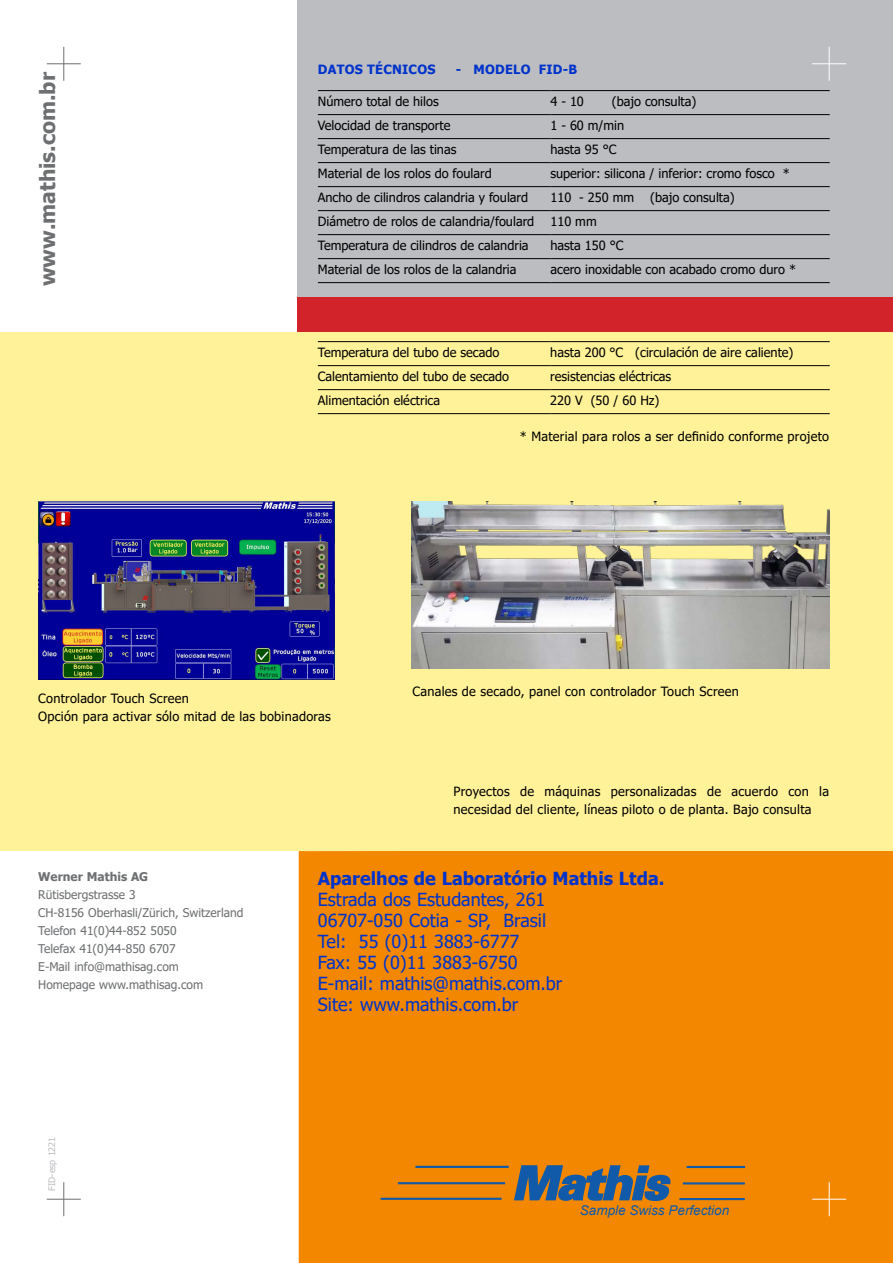
<style>
.page{position:relative;width:893px;height:1263px;background:#fff}
.page>*{position:absolute;margin:0;border:0;box-sizing:border-box;transform-origin:0 0}
.t1{font:700 21px "Tahoma";color:#6d6f71}
.t2{font:18px/21px "Tahoma";color:#03c}
.t3{font:700 18px "Tahoma";color:#03c}
.t4{font:italic 13.5px "Arial";color:#115aa9}
.t5{font:12.75px "Tahoma";color:#000}
.t6{font:12.75px/18px "Tahoma";letter-spacing:.02em;color:#000}
.t7{font:700 12.75px "Tahoma";letter-spacing:.02em;color:#03c}
.t8{font:12px/18px "Tahoma";color:#6d6f71}
.t9{font:700 12px "Tahoma";color:#6d6f71}
.t10{font:9px "Tahoma";color:#bcbdc0}
</style>
<div class="page">
<div style="left:299px;top:850px;width:594px;height:413px;background:#f38800"></div>
<div style="left:298px;top:0;width:595px;height:298px;background:#bcbdc0"></div>
<div style="left:298px;top:298px;width:595px;height:34px;background:#d2232a"></div>
<div style="left:0;top:332px;width:893px;height:518px;background:#fff299"></div>
<hr style="left:63px;top:47px;width:1px;height:34px;background:#6d6f71">
<hr style="left:47px;top:63px;width:34px;height:1px;background:#6d6f71">
<hr style="left:829px;top:47px;width:1px;height:34px;background:#fff">
<hr style="left:812px;top:63px;width:34px;height:1px;background:#fff">
<hr style="left:829px;top:1182px;width:1px;height:34px;background:#fff">
<hr style="left:812px;top:1199px;width:34px;height:1px;background:#fff">
<hr style="left:63px;top:1182px;width:1px;height:34px;background:#6d6f71">
<hr style="left:47px;top:1199px;width:34px;height:1px;background:#6d6f71">
<svg style="left:513px;top:1165px;width:158px;height:37px;background:#656b69"></svg>
<hr style="left:381px;top:1198px;width:121px;height:2px;background:#115aa9">
<hr style="left:416px;top:1166px;width:93px;height:2px;background:#115aa9">
<hr style="left:398px;top:1182px;width:107px;height:2px;background:#115aa9">
<hr style="left:680px;top:1198px;width:65px;height:2px;background:#115aa9">
<hr style="left:687px;top:1166px;width:58px;height:2px;background:#115aa9">
<hr style="left:683px;top:1182px;width:62px;height:2px;background:#115aa9">
<hr style="left:318px;top:90px;width:232px;height:1px;background:#000">
<hr style="left:550px;top:90px;width:280px;height:1px;background:#000">
<hr style="left:318px;top:114px;width:232px;height:1px;background:#000">
<hr style="left:550px;top:114px;width:280px;height:1px;background:#000">
<hr style="left:318px;top:138px;width:232px;height:1px;background:#000">
<hr style="left:550px;top:138px;width:280px;height:1px;background:#000">
<hr style="left:318px;top:162px;width:232px;height:1px;background:#000">
<hr style="left:550px;top:162px;width:280px;height:1px;background:#000">
<hr style="left:318px;top:186px;width:232px;height:1px;background:#000">
<hr style="left:550px;top:186px;width:280px;height:1px;background:#000">
<hr style="left:318px;top:210px;width:232px;height:1px;background:#000">
<hr style="left:550px;top:210px;width:280px;height:1px;background:#000">
<hr style="left:318px;top:234px;width:232px;height:1px;background:#000">
<hr style="left:550px;top:234px;width:280px;height:1px;background:#000">
<hr style="left:318px;top:258px;width:232px;height:1px;background:#000">
<hr style="left:550px;top:258px;width:280px;height:1px;background:#000">
<hr style="left:318px;top:282px;width:232px;height:1px;background:#000">
<hr style="left:550px;top:282px;width:280px;height:1px;background:#000">
<hr style="left:318px;top:341px;width:232px;height:1px;background:#000">
<hr style="left:550px;top:341px;width:280px;height:1px;background:#000">
<hr style="left:318px;top:365px;width:232px;height:1px;background:#000">
<hr style="left:550px;top:365px;width:280px;height:1px;background:#000">
<hr style="left:318px;top:389px;width:232px;height:1px;background:#000">
<hr style="left:550px;top:389px;width:280px;height:1px;background:#000">
<hr style="left:318px;top:413px;width:232px;height:1px;background:#000">
<hr style="left:550px;top:413px;width:280px;height:1px;background:#000">
<img style="left:38px;top:501px;width:297px;height:178px">
<img style="left:412px;top:501px;width:417px;height:167px">
<h1 class="t1" style="left:33px;top:286px;width:216px;rotate:-90deg">www.mathis.com.br</h1>
<p class="t7" style="left:318px;top:61px;width:76px">DAtOS TÉCNICO</p>
<p class="t7" style="left:427px;top:61px;width:10px">S</p>
<p class="t7" style="left:456px;top:61px;width:40px">- MODELO</p>
<p class="t7" style="left:539px;top:61px;width:40px">fid-b</p>
<p class="t5" style="left:318px;top:93px;width:122px">Número total de hilos</p>
<p class="t5" style="left:550px;top:93px;width:35px">4 - 10</p>
<p class="t5" style="left:612px;top:93px;width:86px">(bajo consulta)</p>
<p class="t5" style="left:318px;top:117px;width:134px">Velocidad de transporte</p>
<p class="t5" style="left:550px;top:117px;width:75px">1 - 60 m/min</p>
<p class="t5" style="left:318px;top:141px;width:140px">Temperatura de las tinas</p>
<p class="t5" style="left:550px;top:141px;width:68px">hasta 95 °C</p>
<p class="t5" style="left:318px;top:165px;width:175px">Material de los rolos do foulard</p>
<p class="t5" style="left:550px;top:165px;width:241px">superior: silicona / inferior: cromo fosco *</p>
<p class="t5" style="left:318px;top:189px;width:212px">Ancho de cilindros calandria y foulard</p>
<p class="t5" style="left:550px;top:189px;width:85px">110 - 250 mm</p>
<p class="t5" style="left:650px;top:189px;width:86px">(bajo consulta)</p>
<p class="t5" style="left:318px;top:213px;width:218px">Diámetro de rolos de calandria/foulard</p>
<p class="t5" style="left:550px;top:213px;width:48px">110 mm</p>
<p class="t5" style="left:318px;top:237px;width:212px">Temperatura de cilindros de calandria</p>
<p class="t5" style="left:550px;top:237px;width:74px">hasta 150 °C</p>
<p class="t5" style="left:318px;top:261px;width:200px">Material de los rolos de la calandria</p>
<p class="t5" style="left:550px;top:261px;width:247px">acero inoxidable con acabado cromo duro *</p>
<p class="t5" style="left:318px;top:344px;width:183px">Temperatura del tubo de secado</p>
<p class="t5" style="left:550px;top:344px;width:245px">hasta 200 °C (circulación de aire caliente)</p>
<p class="t5" style="left:318px;top:368px;width:193px">Calentamiento del tubo de secado</p>
<p class="t5" style="left:550px;top:368px;width:123px">resistencias eléctricas</p>
<p class="t5" style="left:318px;top:392px;width:124px">Alimentación eléctrica</p>
<p class="t5" style="left:550px;top:392px;width:111px">220 V (50 / 60 Hz)</p>
<p class="t6" style="left:520px;top:428px;width:311px">* Material para rolos a ser definido conforme projeto</p>
<p class="t6" style="left:38px;top:690px;width:294px">Controlador Touch Screen<br>Opción para activar sólo mitad de las bobinadoras</p>
<p class="t6" style="left:412px;top:683px;width:328px">Canales de secado, panel con controlador Touch Screen</p>
<p class="t6" style="left:454px;top:783px;width:377px">Proyectos de máquinas personalizadas de acuerdo con la necesidad del cliente, líneas piloto o de planta. Bajo consulta</p>
<p class="t9" style="left:38px;top:868px;width:111px">Werner Mathis AG</p>
<p class="t8" style="left:38px;top:886px;width:207px">Rütisbergstrasse 3<br>CH-8156 Oberhasli/Zürich, Switzerland<br>Telefon 41(0)44-852 5050<br>Telefax 41(0)44-850 6707<br>E-Mail info@mathisag.com<br>Homepage www.mathisag.com</p>
<p class="t10" style="left:46px;top:1191px;width:55px;rotate:-90deg">FID-esp 1221</p>
<h2 class="t3" style="left:318px;top:866px;width:348px">Aparelhos de Laboratório Mathis Ltda.</h2>
<h2 class="t2" style="left:318px;top:890px;width:246px">Estrada dos Estudantes, 261<br>06707-050 Cotia - SP, Brasil<br>Tel: 55 (0)11 3883-6777<br>Fax: 55 (0)11 3883-6750<br>E-mail: mathis@mathis.com.br<br>Site: www.mathis.com.br</h2>
<p class="t4" style="left:580px;top:1201px;width:151px">Sample Swiss Perfection</p>
</div>
